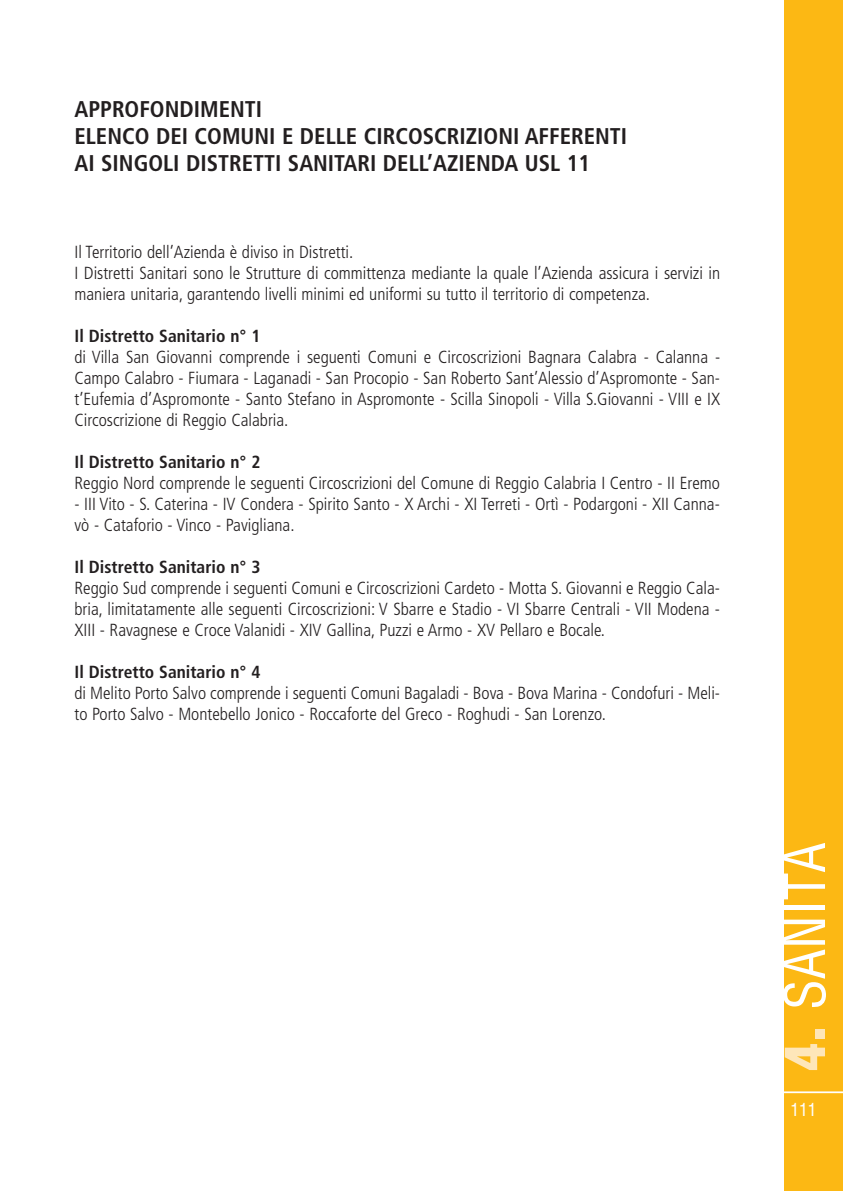
<style>
.page{position:relative;width:844px;height:1191px;background:#fff}
.page>*{position:absolute;margin:0;border:0;box-sizing:border-box;transform-origin:0 0}
.t1{font:condensed 54.77px "Helvetica";color:#fff}
.t2{font:700 condensed 22.75px/27.3px "Frutiger";color:#231f20}
.t3{font:300 condensed 17.5px/21px "Frutiger";color:#231f20}
.t4{font:700 condensed 17.5px "Frutiger";color:#231f20}
.t5{font:condensed 17.5px "Helvetica";color:#fff}
.s1{font-weight:900;color:#fee6b9}
</style>
<div class="page">
<div style="left:784px;top:1px;width:58px;height:1190px;background:#fcb814"></div>
<hr style="left:781px;top:1091px;width:61px;height:2px;background:#fff">
<h2 class="t2" style="left:74px;top:97px;width:554px">APPROFONDIMENTI<br>ELENCO DEI COMUNI E DELLE CIRCOSCRIZIONI AFFERENTI<br>AI SINGOLI DISTRETTI SANITARI DELL’AZIENDA USL 11</h2>
<p class="t3" style="left:74px;top:243px;width:647px">Il Territorio dell’Azienda è diviso in Distretti.<br>I Distretti Sanitari sono le Strutture di committenza mediante la quale l’Azienda assicura i servizi in maniera unitaria, garantendo livelli minimi ed uniformi su tutto il territorio di competenza.</p>
<p class="t4" style="left:74px;top:329px;width:188px">Il Distretto Sanitario n° 1</p>
<p class="t3" style="left:74px;top:348px;width:647px;text-align:justify">di Villa San Giovanni comprende i seguenti Comuni e Circoscrizioni Bagnara Calabra - Calanna - Campo Calabro - Fiumara - Laganadi - San Procopio - San Roberto Sant’Alessio d’Aspromonte - San&shy;t’Eufemia d’Aspromonte - Santo Stefano in Aspromonte - Scilla Sinopoli - Villa S.Giovanni - VIII e IX Circoscrizione di Reggio Calabria.</p>
<p class="t4" style="left:74px;top:455px;width:188px">Il Distretto Sanitario n° 2</p>
<p class="t3" style="left:74px;top:474px;width:646px">Reggio Nord comprende le seguenti Circoscrizioni del Comune di Reggio Calabria I Centro - II Eremo</p>
<p class="t3" style="left:74px;top:495px;width:646px">- III Vito - S. Caterina - IV Condera - Spirito Santo - X Archi - XI Terreti - Ortì - Podargoni - XII Canna&shy;vò - Cataforio - Vinco - Pavigliana.</p>
<p class="t4" style="left:74px;top:560px;width:188px">Il Distretto Sanitario n° 3</p>
<p class="t3" style="left:74px;top:579px;width:647px;text-align:justify">Reggio Sud comprende i seguenti Comuni e Circoscrizioni Cardeto - Motta S. Giovanni e Reggio Cala&shy;bria, limitatamente alle seguenti Circoscrizioni: V Sbarre e Stadio - VI Sbarre Centrali - VII Modena - XIII - Ravagnese e Croce Valanidi - XIV Gallina, Puzzi e Armo - XV Pellaro e Bocale.</p>
<p class="t4" style="left:74px;top:665px;width:188px">Il Distretto Sanitario n° 4</p>
<p class="t3" style="left:74px;top:684px;width:647px">di Melito Porto Salvo comprende i seguenti Comuni Bagaladi - Bova - Bova Marina - Condofuri - Meli&shy;to Porto Salvo - Montebello Jonico - Roccaforte del Greco - Roghudi - San Lorenzo.</p>
<h1 class="t1" style="left:773px;top:1070px;width:230px;rotate:-90deg"><span class="s1">4.</span> SANITÀ</h1>
<p class="t5" style="left:790px;top:1099px;width:28px">111</p>
</div>
